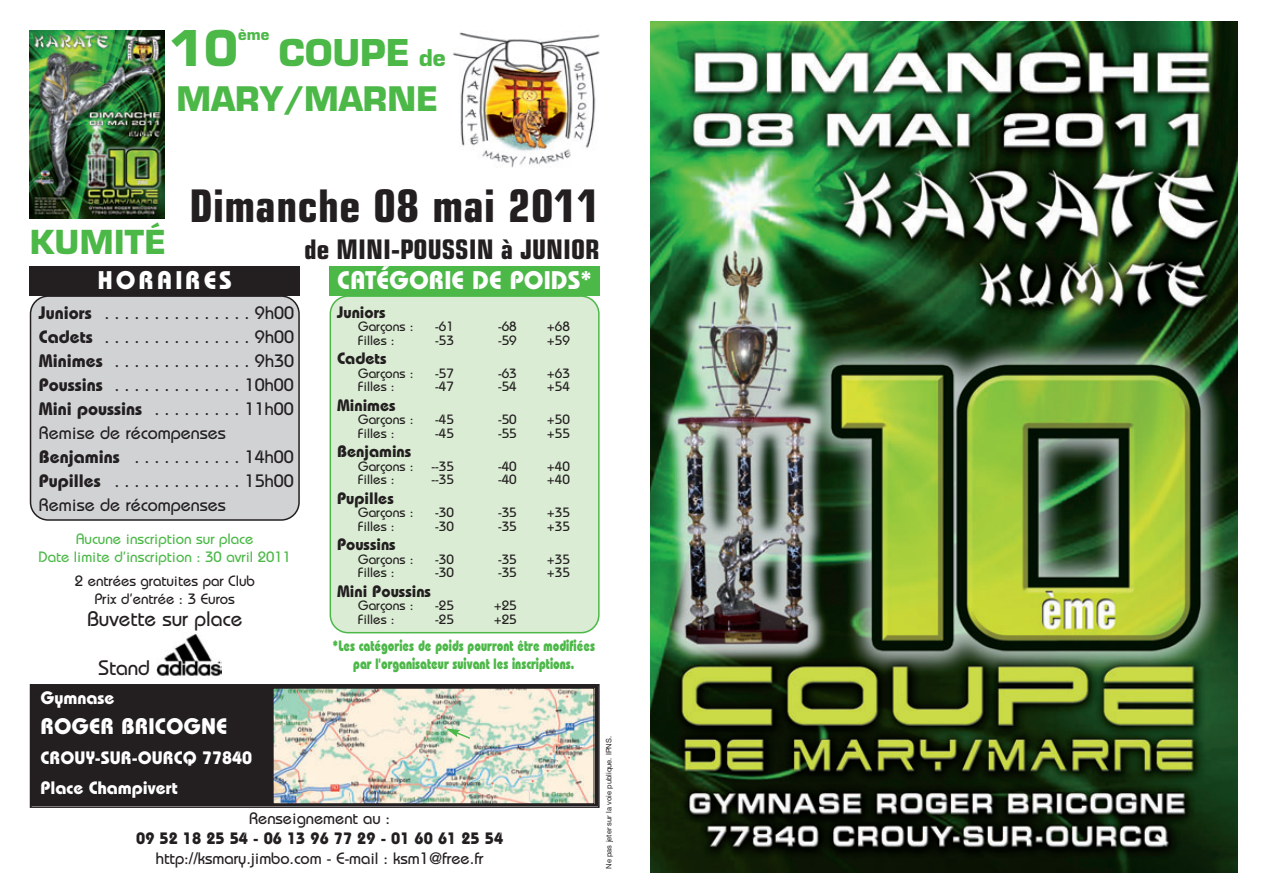
<style>
.page{position:relative;width:1263px;height:893px;background:#fff}
.page>*{position:absolute;margin:0;border:0;box-sizing:border-box;transform-origin:0 0}
.t1{font:700 48px "Eurostile";color:#4cb848}
.t2{font:700 condensed 45px "Eurostile";letter-spacing:.01em;color:#231f20}
.t3{font:700 36px "Eurostile";color:#4cb848}
.t4{font:700 33px "Eurostile";color:#4cb848}
.t5{font:700 32.25px "Eurostile";letter-spacing:.015em;color:#4cb848}
.t6{font:700 condensed 27px "Eurostile";color:#231f20}
.t7{font:700 25.5px "Bauhaus";color:#fff}
.t8{font:700 25.5px "Bauhaus";letter-spacing:.11em;color:#fff}
.t9{font:700 22.5px "Bauhaus";color:#fff}
.t10{font:500 21px "Bauhaus";color:#231f20}
.t11{font:500 18px/24px "Bauhaus";color:#231f20}
.t12{font:700 18px/30px "Bauhaus";color:#fff}
.t13{font:700 16.5px "Bauhaus";color:#231f20}
.t14{font:500 16.5px "Bauhaus";color:#231f20}
.t15{font:800 15px/18px "Bauhaus";color:#4cb848;text-align:center;scale:.75 1}
.t16{font:500 15px/18px "Bauhaus";color:#4cb848;text-align:center}
.t17{font:500 15px/18px "Bauhaus";color:#231f20;text-align:center}
.t18{font:700 15px "Eurostile";color:#4cb848}
.t19{font:500 13.5px "Bauhaus";color:#231f20}
.t20{font:7.5px "Helvetica Neue";color:#231f20}
.s1{font-size:22.5px}
.s2{font-weight:700}
</style>
<div class="page">
<img style="left:453px;top:32px;width:147px;height:136px">
<img style="left:30px;top:30px;width:135px;height:188px">
<div style="left:30px;top:296px;width:270px;height:225px;background:#d1d2d4"></div>
<div style="left:31px;top:685px;width:567px;height:121px;background:#231f20"></div>
<div style="left:30px;top:684px;width:570px;height:124px;border:2px solid #231f20"></div>
<div style="left:30px;top:266px;width:270px;height:30px;background:#231f20"></div>
<div style="left:330px;top:296px;width:270px;height:337px;background:#daecd4"></div>
<div style="left:330px;top:266px;width:270px;height:30px;background:#4cb848"></div>
<img style="left:275px;top:690px;width:317px;height:112px">
<div style="left:273px;top:688px;width:321px;height:116px;border:1px solid #231f20"></div>
<svg style="left:446px;top:728px;width:26px;height:12px"></svg>
<img style="left:156px;top:634px;width:66px;height:42px">
<img style="left:651px;top:22px;width:586px;height:850px">
<h1 class="t1" style="left:169px;top:30px;width:71px">10</h1>
<p class="t18" style="left:238px;top:29px;width:33px">ème</p>
<h3 class="t3" style="left:279px;top:39px;width:168px">COUPE <span class="s1">de</span></h3>
<h3 class="t4" style="left:176px;top:86px;width:264px">MARY/MARNE</h3>
<h3 class="t5" style="left:30px;top:230px;width:138px">KUMITÉ</h3>
<h2 class="t2" style="left:189px;top:189px;width:412px">Dimanche 08 mai 2011</h2>
<h3 class="t6" style="left:304px;top:240px;width:297px">de MINI-POUSSIN à JUNIOR</h3>
<h3 class="t8" style="left:97px;top:271px;width:136px">HORAIRES</h3>
<h3 class="t7" style="left:337px;top:271px;width:256px">CATÉGORIE DE POIDS*</h3>
<p class="t13" style="left:337px;top:306px;width:50px">Juniors</p>
<p class="t19" style="left:358px;top:322px;width:57px">Garçons :</p>
<p class="t19" style="left:435px;top:322px;width:20px">-61</p>
<p class="t19" style="left:498px;top:322px;width:20px">-68</p>
<p class="t19" style="left:547px;top:322px;width:25px">+68</p>
<p class="t19" style="left:358px;top:335px;width:38px">Filles :</p>
<p class="t19" style="left:435px;top:335px;width:20px">-53</p>
<p class="t19" style="left:498px;top:335px;width:20px">-59</p>
<p class="t19" style="left:547px;top:335px;width:25px">+59</p>
<p class="t13" style="left:337px;top:353px;width:51px">Cadets</p>
<p class="t19" style="left:358px;top:368px;width:57px">Garçons :</p>
<p class="t19" style="left:435px;top:368px;width:20px">-57</p>
<p class="t19" style="left:498px;top:368px;width:20px">-63</p>
<p class="t19" style="left:547px;top:368px;width:25px">+63</p>
<p class="t19" style="left:358px;top:382px;width:38px">Filles :</p>
<p class="t19" style="left:435px;top:382px;width:20px">-47</p>
<p class="t19" style="left:498px;top:382px;width:20px">-54</p>
<p class="t19" style="left:547px;top:382px;width:25px">+54</p>
<p class="t13" style="left:337px;top:399px;width:60px">Minimes</p>
<p class="t19" style="left:358px;top:415px;width:57px">Garçons :</p>
<p class="t19" style="left:435px;top:415px;width:20px">-45</p>
<p class="t19" style="left:498px;top:415px;width:20px">-50</p>
<p class="t19" style="left:547px;top:415px;width:25px">+50</p>
<p class="t19" style="left:358px;top:428px;width:38px">Filles :</p>
<p class="t19" style="left:435px;top:428px;width:20px">-45</p>
<p class="t19" style="left:498px;top:428px;width:20px">-55</p>
<p class="t19" style="left:547px;top:428px;width:25px">+55</p>
<p class="t13" style="left:337px;top:446px;width:76px">Benjamins</p>
<p class="t19" style="left:358px;top:461px;width:57px">Garçons :</p>
<p class="t19" style="left:431px;top:461px;width:24px">--35</p>
<p class="t19" style="left:498px;top:461px;width:20px">-40</p>
<p class="t19" style="left:547px;top:461px;width:25px">+40</p>
<p class="t19" style="left:358px;top:475px;width:38px">Filles :</p>
<p class="t19" style="left:431px;top:475px;width:24px">--35</p>
<p class="t19" style="left:498px;top:475px;width:20px">-40</p>
<p class="t19" style="left:547px;top:475px;width:25px">+40</p>
<p class="t13" style="left:337px;top:492px;width:58px">Pupilles</p>
<p class="t19" style="left:358px;top:508px;width:57px">Garçons :</p>
<p class="t19" style="left:435px;top:508px;width:20px">-30</p>
<p class="t19" style="left:498px;top:508px;width:20px">-35</p>
<p class="t19" style="left:547px;top:508px;width:25px">+35</p>
<p class="t19" style="left:358px;top:521px;width:38px">Filles :</p>
<p class="t19" style="left:435px;top:521px;width:20px">-30</p>
<p class="t19" style="left:498px;top:521px;width:20px">-35</p>
<p class="t19" style="left:547px;top:521px;width:25px">+35</p>
<p class="t13" style="left:337px;top:539px;width:60px">Poussins</p>
<p class="t19" style="left:358px;top:554px;width:57px">Garçons :</p>
<p class="t19" style="left:435px;top:554px;width:20px">-30</p>
<p class="t19" style="left:498px;top:554px;width:20px">-35</p>
<p class="t19" style="left:547px;top:554px;width:25px">+35</p>
<p class="t19" style="left:358px;top:568px;width:38px">Filles :</p>
<p class="t19" style="left:435px;top:568px;width:20px">-30</p>
<p class="t19" style="left:498px;top:568px;width:20px">-35</p>
<p class="t19" style="left:547px;top:568px;width:25px">+35</p>
<p class="t13" style="left:337px;top:585px;width:96px">Mini Poussins</p>
<p class="t19" style="left:358px;top:601px;width:57px">Garçons :</p>
<p class="t19" style="left:435px;top:601px;width:20px">-25</p>
<p class="t19" style="left:494px;top:601px;width:25px">+25</p>
<p class="t19" style="left:358px;top:614px;width:38px">Filles :</p>
<p class="t19" style="left:435px;top:614px;width:20px">-25</p>
<p class="t19" style="left:494px;top:614px;width:25px">+25</p>
<p class="t11" style="left:39px;top:302px;width:257px"><span class="s2">Juniors</span> . . . . . . . . . . . . . . . 9h00<br><span class="s2">Cadets</span> . . . . . . . . . . . . . . . 9h00<br><span class="s2">Minimes</span> . . . . . . . . . . . . . . 9h30<br><span class="s2">Poussins</span> . . . . . . . . . . . . . 10h00<br><span class="s2">Mini poussins</span> . . . . . . . . . 11h00<br>Remise de récompenses<br><span class="s2">Benjamins</span> . . . . . . . . . . . 14h00<br><span class="s2">Pupilles</span> . . . . . . . . . . . . . 15h00<br>Remise de récompenses</p>
<p class="t16" style="left:39px;top:532px;width:254px">Aucune inscription sur place<br>Date limite d’inscription : 30 avril 2011</p>
<p class="t17" style="left:75px;top:574px;width:182px">2 entrées gratuites par Club<br>Prix d’entrée : 3 Euros</p>
<h3 class="t10" style="left:87px;top:611px;width:157px">Buvette sur place</h3>
<h3 class="t10" style="left:99px;top:660px;width:53px">Stand</h3>
<p class="t15" style="left:332px;top:638px;width:351px">*Les catégories de poids pourront être modifiées par l'organisateur suivant les inscriptions.</p>
<h3 class="t12" style="left:40px;top:685px;width:76px">Gymnase</h3>
<h3 class="t9" style="left:40px;top:718px;width:188px">ROGER BRICOGNE</h3>
<h3 class="t12" style="left:40px;top:745px;width:213px">CROUY-SUR-OURCQ 77840<br>Place Champivert</h3>
<p class="t14" style="left:249px;top:813px;width:143px">Renseignement au :</p>
<p class="t13" style="left:136px;top:832px;width:368px">09 52 18 25 54 - 06 13 96 77 29 - 01 60 61 25 54</p>
<p class="t14" style="left:156px;top:852px;width:329px">http://ksmary.jimbo.com - E-mail : ksm1@free.fr</p>
<p class="t20" style="left:606px;top:869px;width:134px;rotate:-90deg">Ne pas jeter sur la voie publique. IPNS.</p>
</div>
